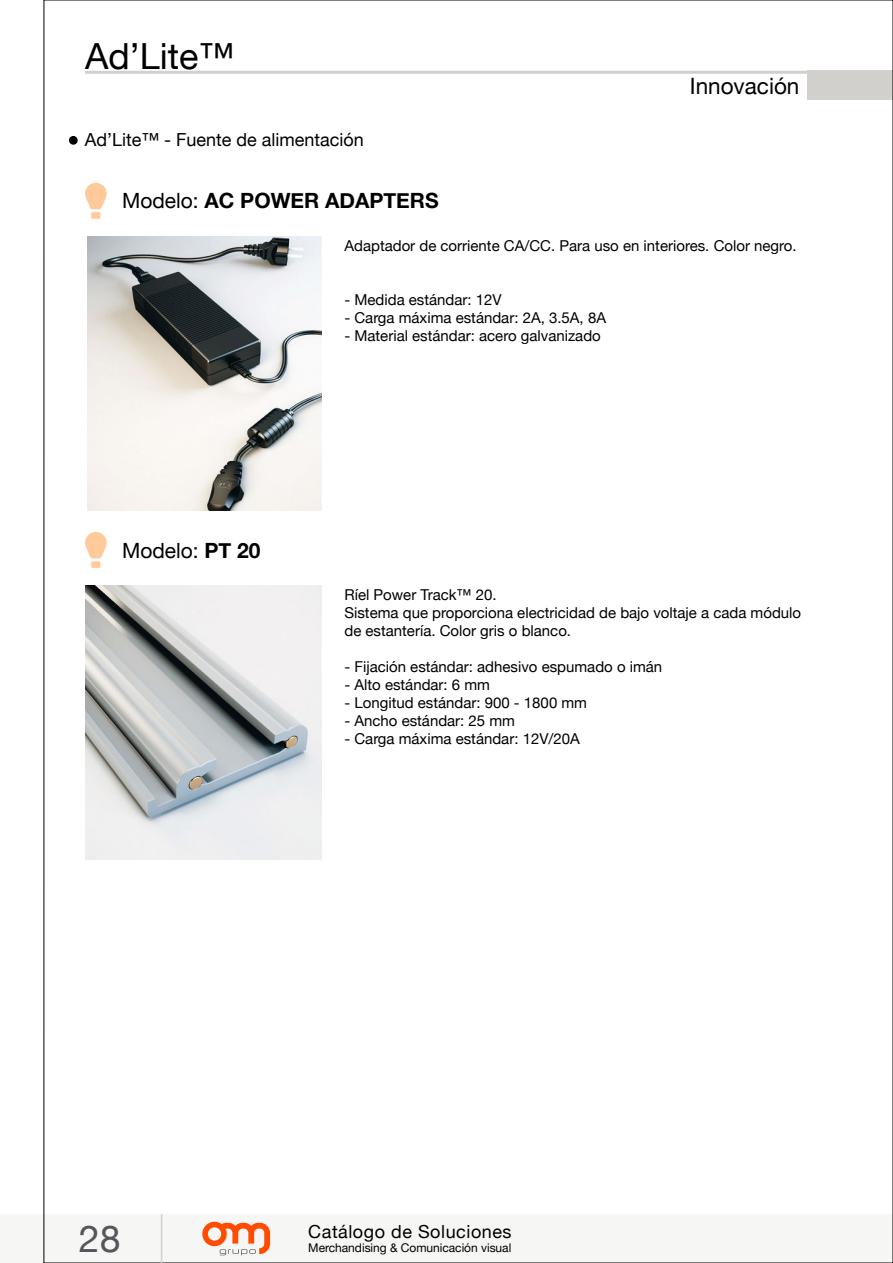
<style>
.page{position:relative;width:893px;height:1263px;background:#fff}
.page>*{position:absolute;margin:0;border:0;box-sizing:border-box;transform-origin:0 0}
.t1{font:37.5px "Helvetica Neue";color:#55565a}
.t2{font:36px "Helvetica Neue";color:#000}
.t3{font:22.5px "Helvetica Neue";color:#000}
.t4{font:700 21px "Helvetica Neue";color:#000}
.t5{font:21px "Helvetica Neue";color:#000}
.t6{font:18px "Helvetica Neue";color:#000}
.t7{font:18px "Helvetica Neue";letter-spacing:.03em;color:#000}
.t8{font:15px/18px "Helvetica Neue";color:#000}
.t9{font:12px "Helvetica Neue";letter-spacing:-.005em;color:#000}
.s1{font-weight:400}
.s2{font-weight:700}
</style>
<div class="page">
<div style="left:0;top:1214px;width:893px;height:49px;background:#f6f6f5"></div>
<hr style="left:85px;top:71px;width:723px;height:3px;background:#d2d0cd">
<div style="left:808px;top:71px;width:85px;height:29px;background:#d2d0cd"></div>
<hr style="left:161px;top:1214px;width:1px;height:49px;background:#d2d0cd">
<svg style="left:202px;top:1222px;width:68px;height:33px"></svg>
<svg style="left:85px;top:182px;width:22px;height:37px"></svg>
<svg style="left:85px;top:532px;width:22px;height:36px"></svg>
<div style="left:69px;top:136px;width:9px;height:9px;background:#000;border-radius:50%"></div>
<img style="left:87px;top:236px;width:234px;height:275px">
<img style="left:85px;top:585px;width:236px;height:275px">
<h2 class="t2" style="left:85px;top:30px;width:151px">Ad’Lite™</h2>
<p class="t6" style="left:85px;top:126px;width:281px">Ad’Lite™ - Fuente de alimentación</p>
<h3 class="t4" style="left:122px;top:184px;width:318px"><span class="s1">Modelo:</span> AC POWER ADAPTERS</h3>
<h3 class="t3" style="left:690px;top:70px;width:111px">Innovación</h3>
<h3 class="t5" style="left:122px;top:535px;width:140px">Modelo: <span class="s2">PT 20</span></h3>
<p class="t8" style="left:344px;top:237px;width:454px">Adaptador de corriente CA/CC. Para uso en interiores. Color negro.</p>
<p class="t8" style="left:344px;top:291px;width:159px">- Medida estándar: 12V</p>
<p class="t8" style="left:344px;top:309px;width:263px">- Carga máxima estándar: 2A, 3.5A, 8A</p>
<p class="t8" style="left:344px;top:327px;width:258px">- Material estándar: acero galvanizado</p>
<p class="t8" style="left:344px;top:586px;width:458px">Ríel Power Track™ 20.<br>Sistema que proporciona electricidad de bajo voltaje a cada módulo de estantería. Color gris o blanco.</p>
<p class="t8" style="left:344px;top:658px;width:319px">- Fijación estándar: adhesivo espumado o imán</p>
<p class="t8" style="left:344px;top:676px;width:147px">- Alto estándar: 6 mm</p>
<p class="t8" style="left:344px;top:694px;width:244px">- Longitud estándar: 900 - 1800 mm</p>
<p class="t8" style="left:344px;top:712px;width:172px">- Ancho estándar: 25 mm</p>
<p class="t8" style="left:344px;top:730px;width:237px">- Carga máxima estándar: 12V/20A</p>
<h1 class="t1" style="left:79px;top:1212px;width:43px">28</h1>
<p class="t7" style="left:308px;top:1218px;width:205px">Catálogo de Soluciones</p>
<p class="t9" style="left:308px;top:1239px;width:205px">Merchandising &amp; Comunicación visual</p>
</div>
